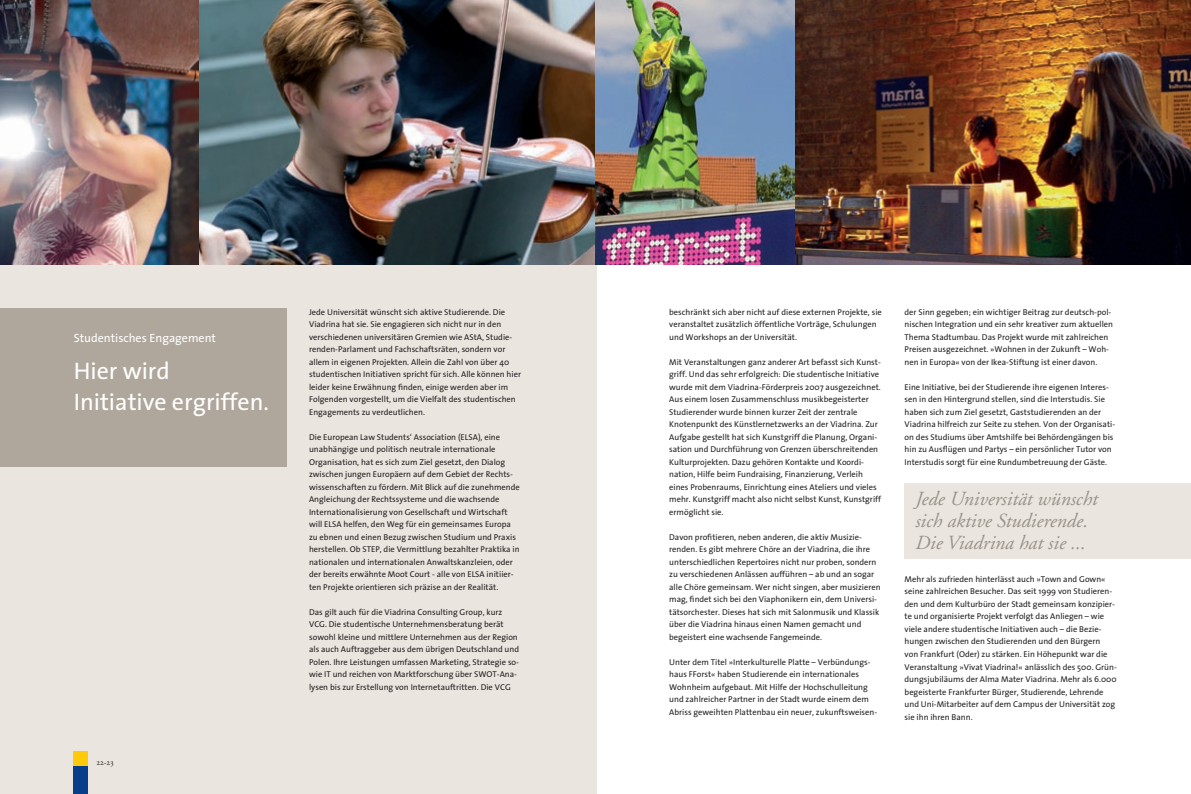
<style>
.page{position:relative;width:1191px;height:794px;background:#fff}
.page>*{position:absolute;margin:0;border:0;box-sizing:border-box;transform-origin:0 0}
.t1{font:24px/31px "The Sans";color:#fff}
.t2{font:italic 20px/22px "Adobe Garamond";color:#989188}
.t3{font:12px "The Sans";color:#fff}
.t4{font:8.5px/12.5px "The Sans";color:#231f20}
.t5{font:8.5px "Adobe Garamond Regular SC";color:#231f20}
</style>
<div class="page">
<div style="left:0;top:265px;width:597px;height:529px;background:#ebe5df"></div>
<div style="left:74px;top:751px;width:14px;height:43px;background:#083e89"></div>
<div style="left:74px;top:751px;width:14px;height:14px;background:#feca0a"></div>
<div style="left:0;top:308px;width:286px;height:159px;background:#afa79c"></div>
<img style="left:198px;top:0;width:571px;height:265px">
<img style="left:0;top:0;width:198px;height:265px">
<img style="left:769px;top:0;width:422px;height:265px">
<div style="left:904px;top:483px;width:287px;height:75px;background:#ebe5df"></div>
<h3 class="t3" style="left:74px;top:328px;width:144px">Studentisches Engagement</h3>
<h1 class="t1" style="left:74px;top:355px;width:197px">Hier wird<br>Initiative ergriffen.</h1>
<p class="t5" style="left:96px;top:757px;width:19px">22-23</p>
<p class="t4" style="left:309px;top:305px;width:213px">Jede Universität wünscht sich aktive Studierende. Die Viadrina hat sie. Sie engagieren sich nicht nur in den verschiedenen universitären Gremien wie AStA, Studie&shy;renden-Parlament und Fachschaftsräten, sondern vor allem in eigenen Projekten. Allein die Zahl von über 40 studentischen Initiativen spricht für sich. Alle können hier leider keine Erwähnung finden, einige werden aber im Folgenden vorgestellt, um die Vielfalt des studentischen Engagements zu verdeutlichen.</p>
<p class="t4" style="left:309px;top:430px;width:212px">Die European Law Students‘ Association (ELSA), eine unabhängige und politisch neutrale internationale Organisation, hat es sich zum Ziel gesetzt, den Dialog zwischen jungen Europäern auf dem Gebiet der Rechts&shy;wissenschaften zu fördern. Mit Blick auf die zunehmende Angleichung der Rechtssysteme und die wachsende Internationalisierung von Gesellschaft und Wirtschaft will ELSA helfen, den Weg für ein gemeinsames Europa zu ebnen und einen Bezug zwischen Studium und Praxis herstellen. Ob STEP, die Vermittlung bezahlter Praktika in nationalen und internationalen Anwaltskanzleien, oder der bereits erwähnte Moot Court - alle von ELSA initiier&shy;ten Projekte orientieren sich präzise an der Realität.</p>
<p class="t4" style="left:309px;top:605px;width:211px">Das gilt auch für die Viadrina Consulting Group, kurz VCG. Die studentische Unternehmensberatung berät sowohl kleine und mittlere Unternehmen aus der Region als auch Auftraggeber aus dem übrigen Deutschland und Polen. Ihre Leistungen umfassen Marketing, Strategie so&shy;wie IT und reichen von Marktforschung über SWOT-Ana&shy;lysen bis zur Erstellung von Internetauftritten. Die VCG</p>
<p class="t4" style="left:669px;top:305px;width:214px">beschränkt sich aber nicht auf diese externen Projekte, sie veranstaltet zusätzlich öffentliche Vorträge, Schulungen und Workshops an der Universität.</p>
<p class="t4" style="left:669px;top:355px;width:213px">Mit Veranstaltungen ganz anderer Art befasst sich Kunst&shy;griff. Und das sehr erfolgreich: Die studentische Initiative wurde mit dem Viadrina-Förderpreis 2007 ausgezeichnet.<br>Aus einem losen Zusammenschluss musikbegeisterter Studierender wurde binnen kurzer Zeit der zentrale Knotenpunkt des Künstlernetzwerks an der Viadrina. Zur Aufgabe gestellt hat sich Kunstgriff die Planung, Organi&shy;sation und Durchführung von Grenzen überschreitenden Kulturprojekten. Dazu gehören Kontakte und Koordi&shy;nation, Hilfe beim Fundraising, Finanzierung, Verleih eines Probenraums, Einrichtung eines Ateliers und vieles mehr. Kunstgriff macht also nicht selbst Kunst, Kunstgriff ermöglicht sie.</p>
<p class="t4" style="left:669px;top:530px;width:213px">Davon profitieren, neben anderen, die aktiv Musizie&shy;renden. Es gibt mehrere Chöre an der Viadrina, die ihre unterschiedlichen Repertoires nicht nur proben, sondern zu verschiedenen Anlässen aufführen – ab und an sogar alle Chöre gemeinsam. Wer nicht singen, aber musizieren mag, findet sich bei den Viaphonikern ein, dem Universi&shy;tätsorchester. Dieses hat sich mit Salonmusik und Klassik über die Viadrina hinaus einen Namen gemacht und begeistert eine wachsende Fangemeinde.</p>
<p class="t4" style="left:669px;top:655px;width:209px">Unter dem Titel »Interkulturelle Platte – Verbündungs&shy;haus FForst« haben Studierende ein internationales Wohnheim aufgebaut. Mit Hilfe der Hochschulleitung und zahlreicher Partner in der Stadt wurde einem dem Abriss geweihten Plattenbau ein neuer, zukunftsweisen-</p>
<p class="t4" style="left:904px;top:305px;width:210px">der Sinn gegeben; ein wichtiger Beitrag zur deutsch-pol&shy;nischen Integration und ein sehr kreativer zum aktuellen Thema Stadtumbau. Das Projekt wurde mit zahlreichen Preisen ausgezeichnet. »Wohnen in der Zukunft – Woh&shy;nen in Europa« von der Ikea-Stiftung ist einer davon.</p>
<p class="t4" style="left:904px;top:380px;width:212px">Eine Initiative, bei der Studierende ihre eigenen Interes&shy;sen in den Hintergrund stellen, sind die Interstudis. Sie haben sich zum Ziel gesetzt, Gaststudierenden an der Viadrina hilfreich zur Seite zu stehen. Von der Organisati&shy;on des Studiums über Amtshilfe bei Behördengängen bis hin zu Ausflügen und Partys – ein persönlicher Tutor von Interstudis sorgt für eine Rundumbetreuung der Gäste.</p>
<h2 class="t2" style="left:915px;top:489px;width:184px">Jede Universität wünscht sich aktive Studierende.<br>Die Viadrina hat sie ...</h2>
<p class="t4" style="left:904px;top:572px;width:214px">Mehr als zufrieden hinterlässt auch »Town and Gown« seine zahlreichen Besucher. Das seit 1999 von Studieren&shy;den und dem Kulturbüro der Stadt gemeinsam konzipier&shy;te und organisierte Projekt verfolgt das Anliegen – wie viele andere studentische Initiativen auch – die Bezie&shy;hungen zwischen den Studierenden und den Bürgern<br>von Frankfurt (Oder) zu stärken. Ein Höhepunkt war die Veranstaltung »Vivat Viadrina!« anlässlich des 500. Grün&shy;dungsjubiläums der Alma Mater Viadrina. Mehr als 6.000 begeisterte Frankfurter Bürger, Studierende, Lehrende und Uni-Mitarbeiter auf dem Campus der Universität zog sie ihn ihren Bann.</p>
</div>
